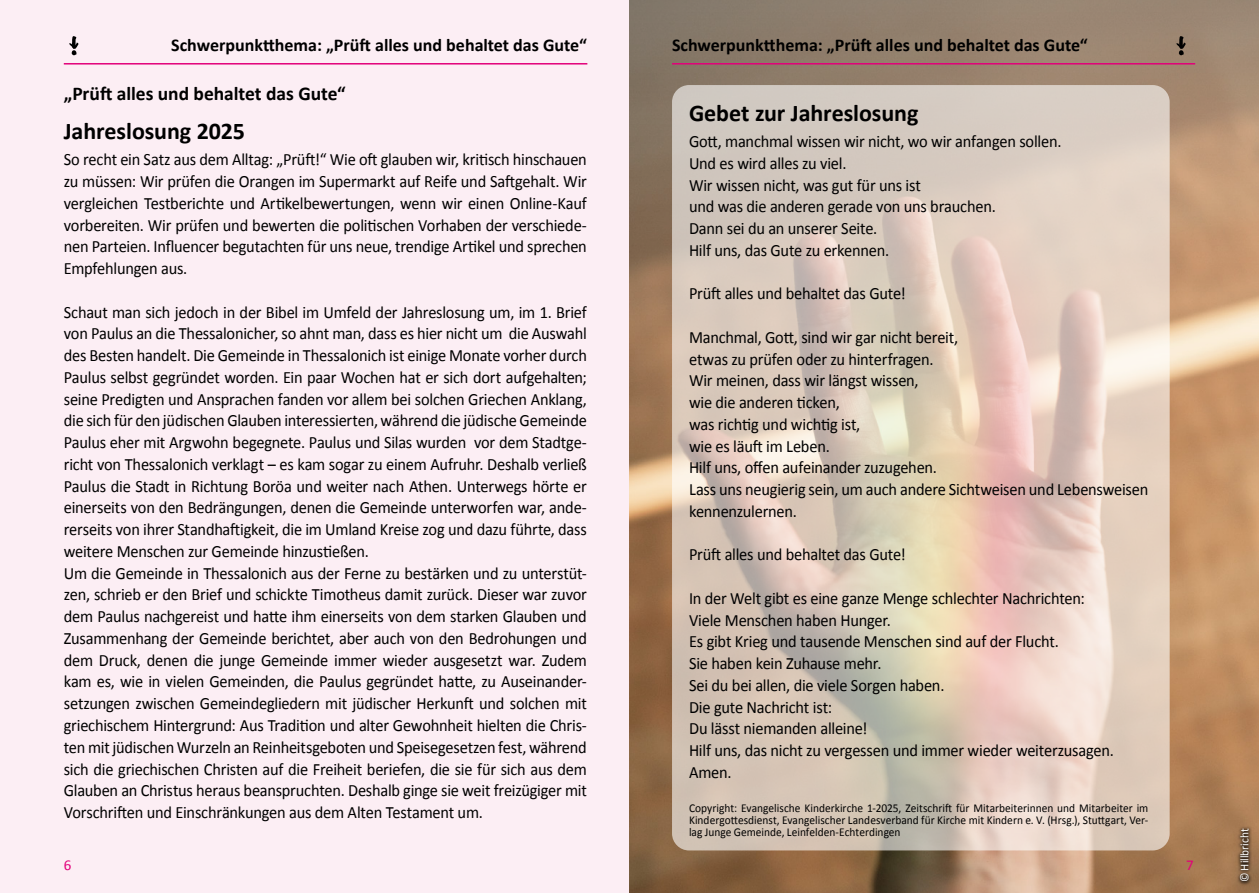
<style>
.page{position:relative;width:1259px;height:893px;background:#fff}
.page>*{position:absolute;margin:0;border:0;box-sizing:border-box;transform-origin:0 0}
.t1{font:700 24px "Calibri";letter-spacing:-.005em;color:#000}
.t2{font:700 19.5px "Calibri";letter-spacing:-.005em;color:#000}
.t3{font:700 18px "Calibri";color:#000}
.t4{font:17.25px/21.8px "Calibri";letter-spacing:-.015em;color:#000;scale:.95 1}
.t5{font:15px "Calibri";color:#e2007a}
.t6{font:12px/12px "Calibri";color:#000;text-align:justify;scale:.95 1}
.t7{font:12px "Calibri";color:#fff;scale:.95 1}
</style>
<div class="page">
<div style="left:0;top:0;width:629px;height:893px;background:#fceef4"></div>
<img style="left:629px;top:492px;width:630px;height:401px">
<svg style="left:629px;top:0;width:630px;height:492px;background:#a68a6f"></svg>
<div style="left:1236px;top:825px;width:16px;height:60px;background:#000;opacity:.7"></div>
<svg style="left:672px;top:85px;width:497px;height:765px;background:#dccabc"></svg>
<hr style="left:64px;top:63px;width:523px;height:2px;background:#e2007a">
<hr style="left:672px;top:63px;width:523px;height:2px;background:#e2007a">
<svg style="left:69px;top:36px;width:10px;height:20px"></svg>
<svg style="left:1176px;top:35px;width:11px;height:21px"></svg>
<p class="t3" style="left:171px;top:32px;width:417px">Schwerpunktthema: „Prüft alles und behaltet das Gute“</p>
<p class="t3" style="left:672px;top:32px;width:417px">Schwerpunktthema: „Prüft alles und behaltet das Gute“</p>
<p class="t2" style="left:64px;top:79px;width:283px">„Prüft alles und behaltet das Gute“</p>
<h1 class="t1" style="left:64px;top:114px;width:183px">Jahreslosung 2025</h1>
<p class="t4" style="left:64px;top:148px;width:552px;text-align:justify">So recht ein Satz aus dem Alltag: „Prüft!“ Wie oft glauben wir, kritisch hinschauen zu müssen: Wir prüfen die Orangen im Supermarkt auf Reife und Saftgehalt. Wir vergleichen Testberichte und Artikelbewertungen, wenn wir einen Online-Kauf vorbereiten. Wir prüfen und bewerten die politischen Vorhaben der verschiede&shy;nen Parteien. Influencer begutachten für uns neue, trendige Artikel und sprechen Empfehlungen aus.</p>
<p class="t4" style="left:64px;top:301px;width:552px">Schaut man sich jedoch in der Bibel im Umfeld der Jahreslosung um, im 1. Brief von Paulus an die Thessalonicher, so ahnt man, dass es hier nicht um die Auswahl des Besten handelt. Die Gemeinde in Thessalonich ist einige Monate vorher durch Paulus selbst gegründet worden. Ein paar Wochen hat er sich dort aufgehalten; seine Predigten und Ansprachen fanden vor allem bei solchen Griechen Anklang, die sich für den jüdischen Glauben interessierten, während die jüdische Gemeinde Paulus eher mit Argwohn begegnete. Paulus und Silas wurden vor dem Stadtge&shy;richt von Thessalonich verklagt – es kam sogar zu einem Aufruhr. Deshalb verließ Paulus die Stadt in Richtung Boröa und weiter nach Athen. Unterwegs hörte er einerseits von den Bedrängungen, denen die Gemeinde unterworfen war, ande&shy;rerseits von ihrer Standhaftigkeit, die im Umland Kreise zog und dazu führte, dass weitere Menschen zur Gemeinde hinzustießen.<br>Um die Gemeinde in Thessalonich aus der Ferne zu bestärken und zu unterstüt&shy;zen, schrieb er den Brief und schickte Timotheus damit zurück. Dieser war zuvor dem Paulus nachgereist und hatte ihm einerseits von dem starken Glauben und Zusammenhang der Gemeinde berichtet, aber auch von den Bedrohungen und dem Druck, denen die junge Gemeinde immer wieder ausgesetzt war. Zudem kam es, wie in vielen Gemeinden, die Paulus gegründet hatte, zu Auseinander&shy;setzungen zwischen Gemeindegliedern mit jüdischer Herkunft und solchen mit griechischem Hintergrund: Aus Tradition und alter Gewohnheit hielten die Chris&shy;ten mit jüdischen Wurzeln an Reinheitsgeboten und Speisegesetzen fest, während sich die griechischen Christen auf die Freiheit beriefen, die sie für sich aus dem Glauben an Christus heraus beanspruchten. Deshalb ginge sie weit freizügiger mit Vorschriften und Einschränkungen aus dem Alten Testament um.</p>
<h1 class="t1" style="left:689px;top:96px;width:231px">Gebet zur Jahreslosung</h1>
<p class="t4" style="left:689px;top:130px;width:393px">Gott, manchmal wissen wir nicht, wo wir anfangen sollen.<br>Und es wird alles zu viel.<br>Wir wissen nicht, was gut für uns ist<br>und was die anderen gerade von uns brauchen.<br>Dann sei du an unserer Seite.<br>Hilf uns, das Gute zu erkennen.</p>
<p class="t4" style="left:689px;top:282px;width:230px">Prüft alles und behaltet das Gute!</p>
<p class="t4" style="left:689px;top:326px;width:485px">Manchmal, Gott, sind wir gar nicht bereit,<br>etwas zu prüfen oder zu hinterfragen.<br>Wir meinen, dass wir längst wissen,<br>wie die anderen ticken,<br>was richtig und wichtig ist,<br>wie es läuft im Leben.<br>Hilf uns, offen aufeinander zuzugehen.<br>Lass uns neugierig sein, um auch andere Sichtweisen und Lebensweisen kennenzulernen.</p>
<p class="t4" style="left:689px;top:543px;width:230px">Prüft alles und behaltet das Gute!</p>
<p class="t4" style="left:689px;top:587px;width:449px">In der Welt gibt es eine ganze Menge schlechter Nachrichten:<br>Viele Menschen haben Hunger.<br>Es gibt Krieg und tausende Menschen sind auf der Flucht.<br>Sie haben kein Zuhause mehr.<br>Sei du bei allen, die viele Sorgen haben.<br>Die gute Nachricht ist:<br>Du lässt niemanden alleine!<br>Hilf uns, das nicht zu vergessen und immer wieder weiterzusagen.<br>Amen.</p>
<p class="t6" style="left:689px;top:801px;width:485px">Copyright: Evangelische Kinderkirche 1-2025, Zeitschrift für Mitarbeiterinnen und Mitarbeiter im Kindergottesdienst, Evangelischer Landesverband für Kirche mit Kindern e. V. (Hrsg.), Stuttgart, Ver&shy;lag Junge Gemeinde, Leinfelden-Echterdingen</p>
<p class="t5" style="left:64px;top:855px;width:9px">6</p>
<p class="t5" style="left:1186px;top:855px;width:9px">7</p>
<p class="t7" style="left:1236px;top:882px;width:58px;rotate:-90deg">© Hillbricht</p>
</div>
